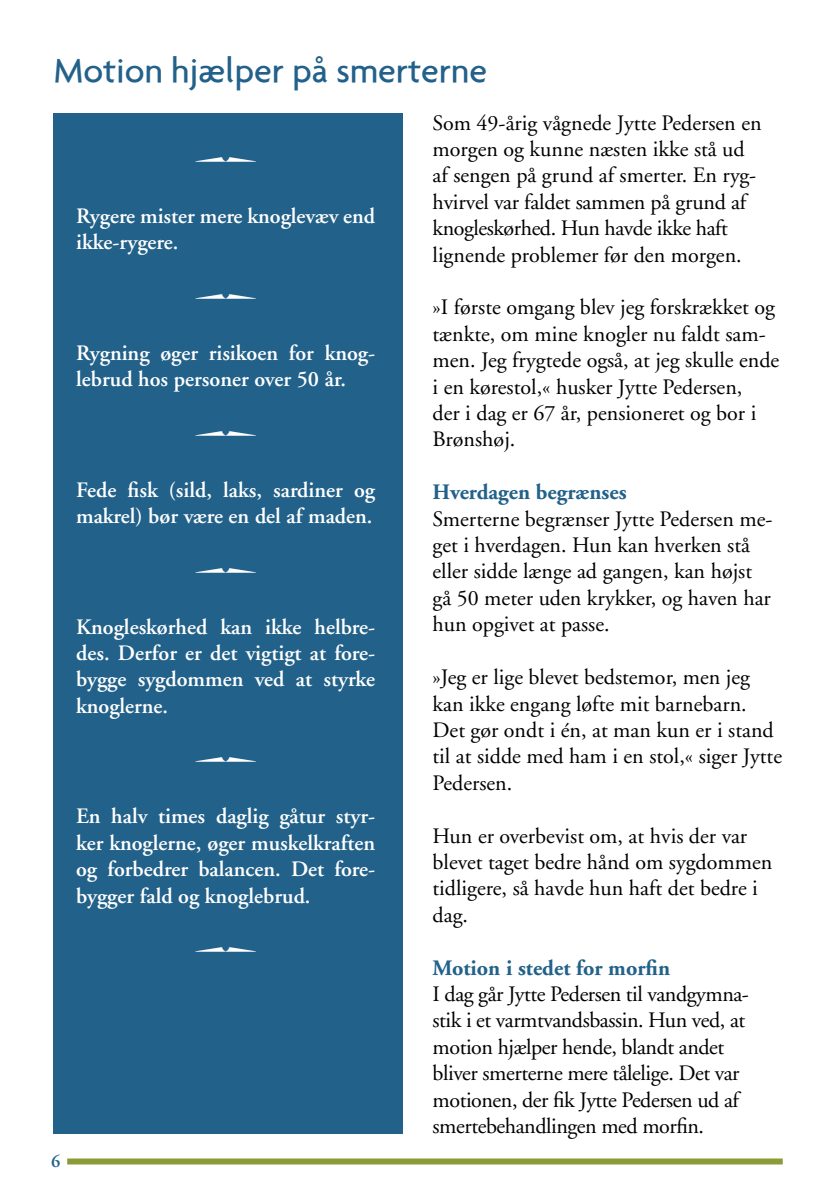
<style>
.page{position:relative;width:840px;height:1191px;background:#fff}
.page>*{position:absolute;margin:0;border:0;box-sizing:border-box;transform-origin:0 0}
.Overskrift{font:500 36px "Agenda";color:#226189}
.Brødtekst{font:22px/26.4px "Adobe Garamond";color:#000}
.Fakta{font:600 22px/26.4px "Adobe Garamond";color:#fff}
.Brødtekst-2{font:22px/26.4px "Adobe Garamond";letter-spacing:-.02em;color:#000}
.Brødtekst_Overskrift{font:700 22px "Adobe Garamond";color:#226189}
.t1{font:600 18px "Adobe Garamond";color:#226189}
</style>
<div class="page">
<div style="left:53px;top:113px;width:350px;height:1021px;background:#226189"></div>
<div style="left:67px;top:1158px;width:715px;height:6px;background:#8c9b38"></div>
<p class="Overskrift" style="left:53px;top:49px;width:435px">Motion hjælper på smerterne</p>
<p class="Fakta" style="left:76px;top:203px;width:300px">Rygere mister mere knoglevæv end ikke-rygere.</p>
<p class="Fakta" style="left:76px;top:340px;width:300px">Rygning øger risikoen for knog&shy;lebrud hos personer over 50 år.</p>
<p class="Fakta" style="left:76px;top:477px;width:300px">Fede fisk (sild, laks, sardiner og makrel) bør være en del af maden.</p>
<p class="Fakta" style="left:76px;top:614px;width:300px;text-align:justify">Knogleskørhed kan ikke helbre&shy;des. Derfor er det vigtigt at fore&shy;bygge sygdommen ved at styrke knoglerne.</p>
<p class="Fakta" style="left:76px;top:803px;width:300px;text-align:justify">En halv times daglig gåtur styr&shy;ker knoglerne, øger muskelkraften og forbedrer balancen. Det fore&shy;bygger fald og knoglebrud.</p>
<p class="t1" style="left:51px;top:1151px;width:11px">6</p>
<p class="Brødtekst" style="left:432px;top:110px;width:330px">Som 49-årig vågnede Jytte Pedersen en morgen og kunne næsten ikke stå ud af sengen på grund af smerter. En ryg&shy;hvirvel var faldet sammen på grund af knogleskørhed. Hun havde ikke haft lignende problemer før den morgen.</p>
<p class="Brødtekst" style="left:432px;top:295px;width:348px">»I første omgang blev jeg forskrækket og tænkte, om mine knogler nu faldt sam&shy;men. Jeg frygtede også, at jeg skulle ende i en kørestol,« husker Jytte Pedersen,<br>der i dag er 67 år, pensioneret og bor i Brønshøj.</p>
<p class="Brødtekst_Overskrift" style="left:432px;top:480px;width:195px">Hverdagen begrænses</p>
<p class="Brødtekst" style="left:432px;top:506px;width:341px">Smerterne begrænser Jytte Pedersen me&shy;get i hverdagen. Hun kan hverken stå eller sidde længe ad gangen, kan højst gå 50 meter uden krykker, og haven har hun opgivet at passe.</p>
<p class="Brødtekst" style="left:432px;top:664px;width:351px">»Jeg er lige blevet bedstemor, men jeg kan ikke engang løfte mit barnebarn.<br>Det gør ondt i én, at man kun er i stand til at sidde med ham i en stol,« siger Jytte<br>Pedersen.</p>
<p class="Brødtekst" style="left:432px;top:823px;width:341px">Hun er overbevist om, at hvis der var blevet taget bedre hånd om sygdommen tidligere, så havde hun haft det bedre i dag.</p>
<p class="Brødtekst_Overskrift" style="left:432px;top:955px;width:239px">Motion i stedet for morfin</p>
<p class="Brødtekst-2" style="left:432px;top:981px;width:318px">I dag går Jytte Pedersen til vandgymna&shy;stik i et varmtvandsbassin. Hun ved, at motion hjælper hende, blandt andet bliver smerterne mere tålelige. Det var motionen, der fik Jytte Pedersen ud af smertebehandlingen med morfin.</p>
</div>
